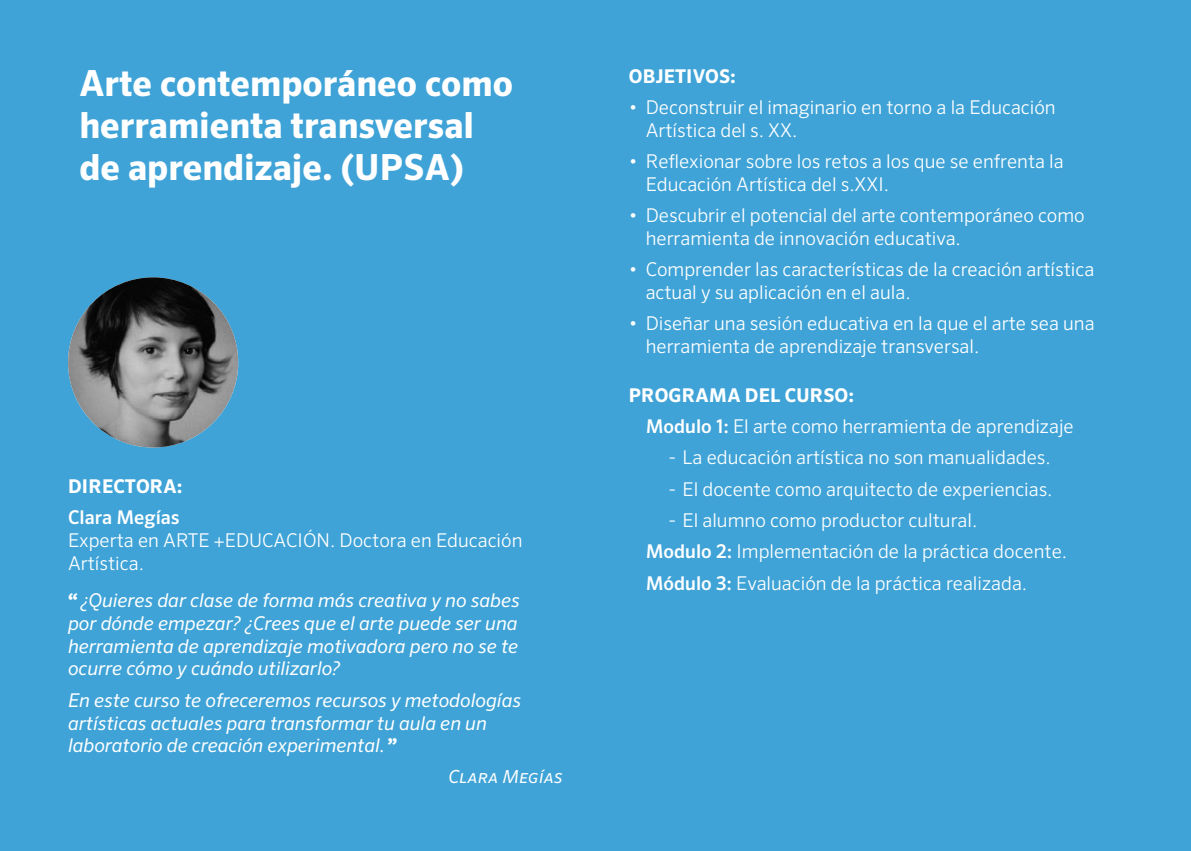
<style>
.page{position:relative;width:1191px;height:851px;background:#fff}
.page>*{position:absolute;margin:0;border:0;box-sizing:border-box;transform-origin:0 0}
.t1{font:700 36px/42px "Sero Pro";color:#fff}
.t2{font:300 19px/22.8px "Sero Pro";color:#fff}
.t3{font:italic 19px/22.8px "Sero Pro";color:#fff;text-align:justify}
.t4{font:700 19px "Sero Pro";letter-spacing:.01em;color:#fff}
.t5{font:500 19px "Sero Pro";color:#fff}
.t6{font:italic 18px "Sero Pro";color:#fff}
.s1{font-weight:700;font-style:normal}
.s2{font-weight:700}
.s3{font-weight:500}
</style>
<div class="page">
<div style="left:0;top:0;width:1191px;height:850px;background:#3fa3d7"></div>
<img style="left:68px;top:277px;width:170px;height:170px;border-radius:85px">
<h1 class="t1" style="left:79px;top:62px;width:435px">Arte contemporáneo como herramienta transversal de aprendizaje. (upsa)</h1>
<p class="t4" style="left:68px;top:474px;width:116px">Directo ra:</p>
<p class="t5" style="left:68px;top:506px;width:113px">Clara Megías</p>
<p class="t2" style="left:68px;top:529px;width:456px">Experta en ARTE +EDUCACIÓN. Doctora en Educación<br>Artística.</p>
<p class="t3" style="left:68px;top:588px;width:453px"><span class="s1">“</span>¿Quieres dar clase de forma más creativa y no sabes por dónde empezar? ¿Crees que el arte puede ser una herramienta de aprendizaje motivadora pero no se te ocurre cómo y cuándo utilizarlo?</p>
<p class="t3" style="left:68px;top:688px;width:454px;text-align:left">En este curso te ofreceremos recursos y metodologías artísticas actuales para transformar tu aula en un laboratorio de creación experimental.<span class="s1">”</span></p>
<p class="t6" style="left:448px;top:765px;width:116px">Clara Megías</p>
<p class="t4" style="left:629px;top:64px;width:109px">Objetivos:</p>
<p class="t2" style="left:645px;top:95px;width:411px;text-indent:-17px">• Deconstruir el imaginario en torno a la Educación<br>Artística del s. XX.</p>
<p class="t2" style="left:645px;top:150px;width:419px;text-indent:-17px">• Reflexionar sobre los retos a los que se enfrenta la<br>Educación Artística del s.XXI.</p>
<p class="t2" style="left:645px;top:204px;width:440px;text-indent:-17px">• Descubrir el potencial del arte contemporáneo como herramienta de innovación educativa.</p>
<p class="t2" style="left:645px;top:258px;width:450px;text-indent:-17px">• Comprender las características de la creación artística actual y su aplicación en el aula.</p>
<p class="t2" style="left:645px;top:312px;width:450px;text-indent:-17px">• Diseñar una sesión educativa en la que el arte sea una herramienta de aprendizaje transversal.</p>
<p class="t2" style="left:645px;top:379px;width:429px;line-height:31.4px;text-indent:-17px"><span class="s2">Programa del curso:<br></span><span class="s3">Modulo 1:</span> El arte como herramienta de aprendizaje</p>
<p class="t2" style="left:668px;top:446px;width:384px">- La educación artística no son manualidades.</p>
<p class="t2" style="left:668px;top:477px;width:386px">- El docente como arquitecto de experiencias.</p>
<p class="t2" style="left:645px;top:504px;width:423px;line-height:31.4px;text-indent:23px">- El alumno como productor cultural.<br><span class="s3">Modulo 2:</span> Implementación de la práctica docente.<br><span class="s3">Módulo 3:</span> Evaluación de la práctica realizada.</p>
</div>
